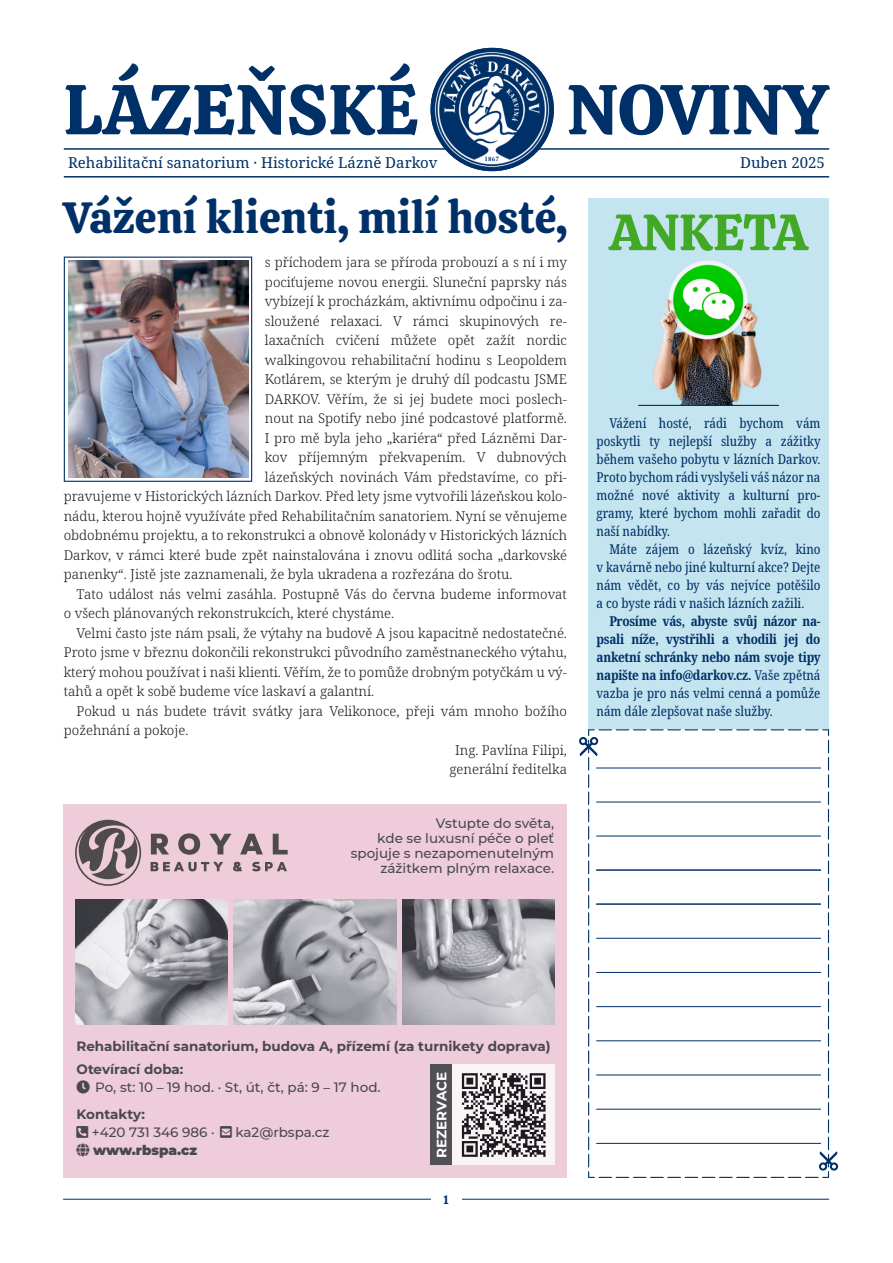
<style>
.page{position:relative;width:893px;height:1263px;background:#fff}
.page>*{position:absolute;margin:0;border:0;box-sizing:border-box;transform-origin:0 0}
.t1{font:70.5px "Calistoga";color:#003068}
.t2{font:51px "Calistoga";letter-spacing:-.02em;color:#42a927}
.t3{font:43.5px "Calistoga";color:#003068}
.t4{font:15px "Noto Serif";color:#003068}
.t5{font:300 13.5px "Noto Serif";color:#1b1b1f}
.t6{font:condensed 13.5px "Noto Serif";color:#003068}
.t7{font:500 13.5px "Montserrat";color:#49494c}
.t8{font:700 condensed 13.5px "Noto Serif";letter-spacing:-.02em;color:#003068}
.t9{font:700 13.5px "Montserrat";color:#49494c}
.t10{font:900 13.5px "Montserrat";color:#49494c}
.t11{font:700 13.5px "Montserrat";color:#fff}
.t12{font:12px "Calistoga";color:#003068}
.s1{font-weight:400}
</style>
<div class="page">
<hr style="left:63px;top:1199px;width:766px;height:1px;background:#003068">
<div style="left:431px;top:1188px;width:30px;height:23px;background:#fff"></div>
<hr style="left:64px;top:176px;width:765px;height:2px;background:#003068">
<hr style="left:64px;top:148px;width:765px;height:2px;background:#003068">
<img style="left:436px;top:53px;width:113px;height:113px">
<img style="left:431px;top:48px;width:123px;height:123px;border-radius:50%">
<svg style="left:64px;top:257px;width:188px;height:225px"></svg>
<img style="left:68px;top:261px;width:180px;height:217px">
<div style="left:588px;top:405px;width:241px;height:324px;background:#c4e5f0"></div>
<div style="left:588px;top:250px;width:241px;height:155px;background:#c4e5f0"></div>
<img style="left:638px;top:260px;width:141px;height:145px">
<div style="left:588px;top:198px;width:241px;height:52px;background:#c4e5f0"></div>
<svg style="left:588px;top:729px;width:241px;height:449px"></svg>
<hr style="left:596px;top:870px;width:225px;height:1px;background:#003068">
<hr style="left:596px;top:836px;width:225px;height:1px;background:#003068">
<hr style="left:596px;top:802px;width:225px;height:1px;background:#003068">
<hr style="left:596px;top:768px;width:225px;height:1px;background:#003068">
<hr style="left:596px;top:904px;width:225px;height:1px;background:#003068">
<hr style="left:596px;top:938px;width:225px;height:1px;background:#003068">
<hr style="left:596px;top:972px;width:225px;height:1px;background:#003068">
<hr style="left:596px;top:1006px;width:225px;height:1px;background:#003068">
<hr style="left:596px;top:1040px;width:225px;height:1px;background:#003068">
<hr style="left:596px;top:1074px;width:225px;height:1px;background:#003068">
<hr style="left:596px;top:1109px;width:225px;height:1px;background:#003068">
<hr style="left:596px;top:1143px;width:225px;height:1px;background:#003068">
<svg style="left:819px;top:1151px;width:19px;height:19px"></svg>
<svg style="left:579px;top:737px;width:19px;height:19px"></svg>
<hr style="left:638px;top:405px;width:141px;height:1px;background:#003068">
<div style="left:64px;top:804px;width:503px;height:374px;background:#eeccda"></div>
<img style="left:76px;top:899px;width:152px;height:125px">
<img style="left:233px;top:899px;width:164px;height:125px">
<img style="left:402px;top:899px;width:152px;height:125px">
<svg style="left:75px;top:820px;width:66px;height:66px"></svg>
<svg style="left:151px;top:833px;width:137px;height:22px"></svg>
<svg style="left:151px;top:861px;width:136px;height:10px"></svg>
<div style="left:431px;top:1065px;width:123px;height:100px;background:#fbf4f7"></div>
<div style="left:431px;top:1065px;width:21px;height:100px;background:#515054"></div>
<svg style="left:462px;top:1073px;width:84px;height:84px"></svg>
<p class="t1" style="left:64px;top:64px;width:356px">LÁZEŇSKÉ</p>
<p class="t1" style="left:567px;top:64px;width:264px">NOVINY</p>
<p class="t4" style="left:68px;top:152px;width:371px">Rehabilitační sanatorium · Historické Lázně Darkov</p>
<p class="t4" style="left:740px;top:152px;width:86px">Duben 2025</p>
<p class="t3" style="left:64px;top:189px;width:505px">Vážení klienti, milí hosté,</p>
<p class="t5" style="left:265px;top:253px;width:303px">s příchodem jara se příroda probouzí a s ní i my</p>
<p class="t5" style="left:265px;top:272px;width:303px">pociťujeme novou energii. Sluneční paprsky nás</p>
<p class="t5" style="left:265px;top:292px;width:303px">vybízejí k procházkám, aktivnímu odpočinu i za-</p>
<p class="t5" style="left:265px;top:311px;width:303px">sloužené relaxaci. V rámci skupinových re-</p>
<p class="t5" style="left:265px;top:331px;width:303px">laxačních cvičení můžete opět zažít nordic</p>
<p class="t5" style="left:265px;top:350px;width:304px">walkingovou rehabilitační hodinu s Leopoldem</p>
<p class="t5" style="left:265px;top:370px;width:303px">Kotlárem, se kterým je druhý díl podcastu JSME</p>
<p class="t5" style="left:265px;top:389px;width:303px">DARKOV. Věřím, že si jej budete moci poslech-</p>
<p class="t5" style="left:265px;top:409px;width:303px">nout na Spotify nebo jiné podcastové platformě.</p>
<p class="t5" style="left:265px;top:428px;width:303px">I pro mě byla jeho „kariéra“ před Lázněmi Dar-</p>
<p class="t5" style="left:265px;top:448px;width:303px">kov příjemným překvapením. V dubnových</p>
<p class="t5" style="left:265px;top:467px;width:303px">lázeňských novinách Vám představíme, co při-</p>
<p class="t5" style="left:64px;top:487px;width:505px">pravujeme v Historických lázních Darkov. Před lety jsme vytvořili lázeňskou kolo-</p>
<p class="t5" style="left:64px;top:506px;width:505px">nádu, kterou hojně využíváte před Rehabilitačním sanatoriem. Nyní se věnujeme</p>
<p class="t5" style="left:64px;top:526px;width:505px">obdobnému projektu, a to rekonstrukci a obnově kolonády v Historických lázních</p>
<p class="t5" style="left:64px;top:545px;width:505px">Darkov, v rámci které bude zpět nainstalována i znovu odlitá socha „darkovské</p>
<p class="t5" style="left:64px;top:565px;width:450px">panenky“. Jistě jste zaznamenali, že byla ukradena a rozřezána do šrotu.</p>
<p class="t5" style="left:77px;top:584px;width:492px">Tato událost nás velmi zasáhla. Postupně Vás do června budeme informovat</p>
<p class="t5" style="left:64px;top:604px;width:332px">o všech plánovaných rekonstrukcích, které chystáme.</p>
<p class="t5" style="left:77px;top:623px;width:492px">Velmi často jste nám psali, že výtahy na budově A jsou kapacitně nedostatečné.</p>
<p class="t5" style="left:64px;top:643px;width:505px">Proto jsme v březnu dokončili rekonstrukci původního zaměstnaneckého výtahu,</p>
<p class="t5" style="left:64px;top:662px;width:505px">který mohou používat i naši klienti. Věřím, že to pomůže drobným potyčkám u vý-</p>
<p class="t5" style="left:64px;top:682px;width:312px">tahů a opět k sobě budeme více laskaví a galantní.</p>
<p class="t5" style="left:77px;top:701px;width:492px">Pokud u nás budete trávit svátky jara Velikonoce, přeji vám mnoho božího</p>
<p class="t5" style="left:64px;top:721px;width:126px">požehnání a pokoje.</p>
<p class="t5" style="left:455px;top:740px;width:113px">Ing. Pavlína Filipi,</p>
<p class="t5" style="left:450px;top:760px;width:119px">generální ředitelka</p>
<p class="t7" style="left:436px;top:815px;width:120px">Vstupte do světa,</p>
<p class="t7" style="left:377px;top:830px;width:179px">kde se luxusní péče o pleť</p>
<p class="t7" style="left:351px;top:845px;width:205px">spojuje s nezapomenutelným</p>
<p class="t7" style="left:380px;top:860px;width:175px">zážitkem plným relaxace.</p>
<p class="t2" style="left:610px;top:199px;width:199px">ANKETA</p>
<p class="t6" style="left:609px;top:413px;width:213px">Vážení hosté, rádi bychom vám</p>
<p class="t6" style="left:597px;top:431px;width:225px">poskytli ty nejlepší služby a zážitky</p>
<p class="t6" style="left:597px;top:449px;width:225px">během vašeho pobytu v lázních Darkov.</p>
<p class="t6" style="left:597px;top:467px;width:225px">Proto bychom rádi vyslyšeli váš názor na</p>
<p class="t6" style="left:597px;top:485px;width:225px">možné nové aktivity a kulturní pro-</p>
<p class="t6" style="left:597px;top:503px;width:225px">gramy, které bychom mohli zařadit do</p>
<p class="t6" style="left:597px;top:521px;width:75px">naší nabídky.</p>
<p class="t6" style="left:609px;top:539px;width:213px">Máte zájem o lázeňský kvíz, kino</p>
<p class="t6" style="left:597px;top:557px;width:225px">v kavárně nebo jiné kulturní akce? Dejte</p>
<p class="t6" style="left:597px;top:575px;width:225px">nám vědět, co by vás nejvíce potěšilo</p>
<p class="t6" style="left:597px;top:593px;width:209px">a co byste rádi v našich lázních zažili.</p>
<p class="t8" style="left:609px;top:611px;width:213px">Prosíme vás, abyste svůj názor na-</p>
<p class="t8" style="left:597px;top:629px;width:225px">psali níže, vystřihli a vhodili jej do</p>
<p class="t8" style="left:597px;top:647px;width:225px">anketní schránky nebo nám svoje tipy</p>
<p class="t8" style="left:597px;top:665px;width:225px">napište na info@darkov.cz. <span class="s1">Vaše zpětná</span></p>
<p class="t6" style="left:597px;top:683px;width:225px">vazba je pro nás velmi cenná a pomůže</p>
<p class="t6" style="left:597px;top:701px;width:178px">nám dále zlepšovat naše služby.</p>
<p class="t9" style="left:77px;top:1038px;width:476px">Rehabilitační sanatorium, budova A, přízemí (za turnikety doprava)</p>
<p class="t11" style="left:433px;top:1158px;width:88px;rotate:-90deg">REZERVACE</p>
<p class="t9" style="left:77px;top:1060px;width:108px">Otevírací doba:</p>
<p class="t7" style="left:95px;top:1078px;width:287px">Po, st: 10 – 19 hod. · St, út, čt, pá: 9 – 17 hod.</p>
<p class="t9" style="left:77px;top:1105px;width:70px">Kontakty:</p>
<p class="t7" style="left:92px;top:1123px;width:124px">+420 731 346 986 ·</p>
<p class="t7" style="left:235px;top:1123px;width:96px">ka2@rbspa.cz</p>
<p class="t10" style="left:93px;top:1141px;width:105px">www.rbspa.cz</p>
<p class="t12" style="left:443px;top:1192px;width:7px">1</p>
</div>
